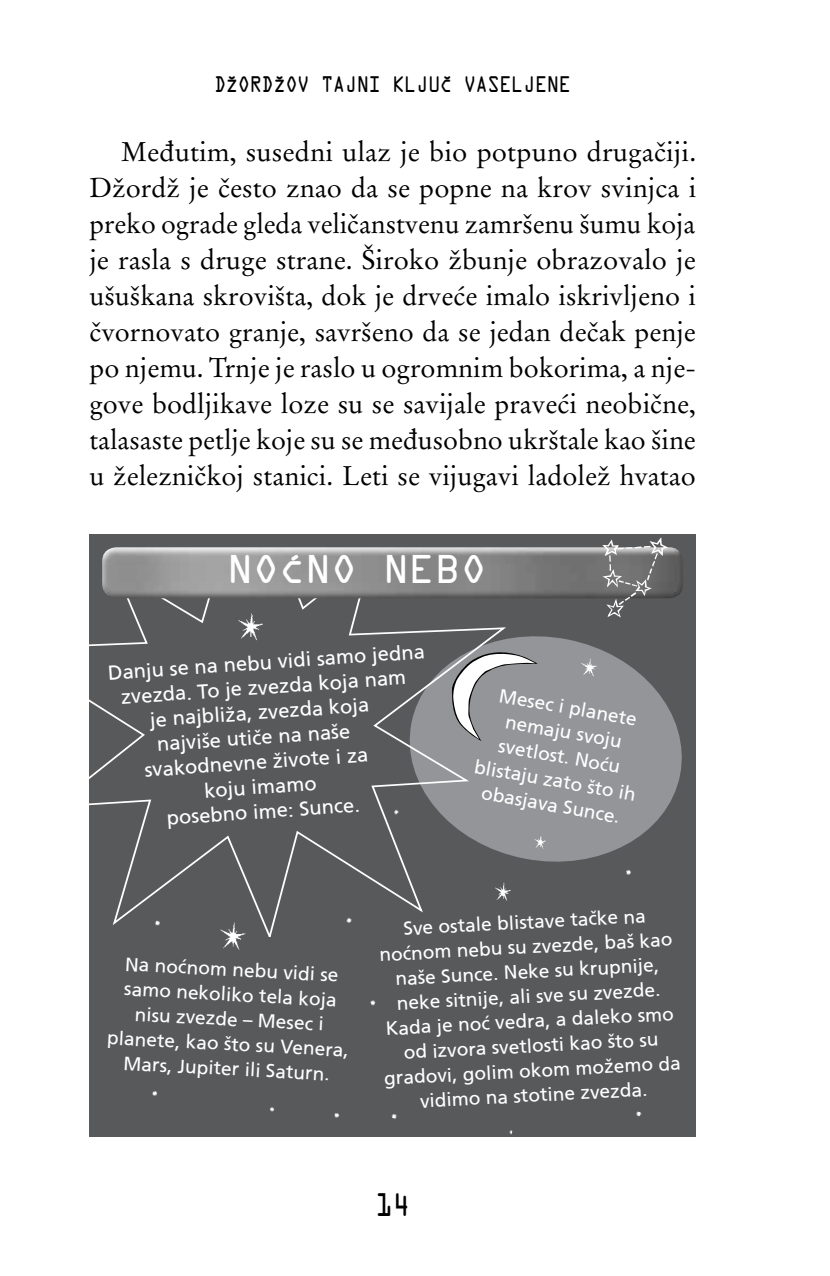
<style>
.page{position:relative;width:830px;height:1276px;background:#fff}
.page>*{position:absolute;margin:0;border:0;box-sizing:border-box;transform-origin:0 0}
.t1{font:36px "OCRAMOT";color:#fff}
.t2{font:29.25px "OCRAMOT";color:#000;scale:.85 1}
.t3{font:27px/36px "Stempel Garamond B";color:#000;text-align:justify}
.t4{font:20.25px "Frutiger CE";color:#fff}
.t5{font:20.25px "OCRAMOT";letter-spacing:-.03em;color:#000;scale:.85 1}
.t6{font:19.12px/24.8px "Frutiger CE";color:#fff;text-align:center}
</style>
<div class="page">
<div style="left:89px;top:534px;width:606px;height:602px;background:#58595b"></div>
<svg style="left:506px;top:636px;width:176px;height:226px;fill:#939598"></svg>
<div style="left:506px;top:650px;width:46px;height:91px;background:#939598"></div>
<svg style="left:89px;top:598px;width:417px;height:327px"></svg>
<img style="left:192px;top:894px;width:84px;height:56px">
<img style="left:319px;top:799px;width:133px;height:126px">
<div style="left:478px;top:789px;width:97px;height:66px;background:#939598"></div>
<img style="left:444px;top:866px;width:67px;height:42px">
<img style="left:95px;top:1091px;width:217px;height:46px">
<img style="left:370px;top:1114px;width:145px;height:23px">
<img style="left:636px;top:1111px;width:6px;height:6px">
<img style="left:597px;top:844px;width:78px;height:31px">
<img style="left:334px;top:1113px;width:6px;height:5px">
<img style="left:370px;top:1000px;width:6px;height:6px">
<img style="left:529px;top:644px;width:81px;height:41px">
<img style="left:131px;top:895px;width:77px;height:55px">
<img style="left:210px;top:598px;width:83px;height:61px">
<img style="left:102px;top:547px;width:580px;height:51px">
<svg style="left:602px;top:537px;width:66px;height:80px"></svg>
<p class="t5" style="left:214px;top:73px;width:421px">DŽORDŽOV TAJNI KLJUČ VASELJENE</p>
<p class="t3" style="left:89px;top:134px;width:608px;text-indent:32px">Međutim, susedni ulaz je bio potpuno drugačiji.<br>Džordž je često znao da se popne na krov svinjca i preko ograde gleda veličanstvenu zamršenu šumu koja je rasla s druge strane. Široko žbunje obrazovalo je ušuškana skrovišta, dok je drveće imalo iskrivljeno i čvornovato granje, savršeno da se jedan dečak penje po njemu. Trnje je raslo u ogromnim bokorima, a nje&shy;gove bodljikave loze su se savijale praveći neobične, talasaste petlje koje su se međusobno ukrštale kao šine u železničkoj stanici. Leti se vijugavi ladolež hvatao</p>
<h1 class="t1" style="left:227px;top:548px;width:253px">NOĆNO NEBO</h1>
<p class="t4" style="left:107px;top:661px;width:319px;rotate:-4deg">Danju se na nebu vidi samo jedna</p>
<p class="t4" style="left:120px;top:685px;width:287px;rotate:-4deg">zvezda. To je zvezda koja nam</p>
<p class="t4" style="left:149px;top:708px;width:221px;rotate:-4deg">je najbliža, zvezda koja</p>
<p class="t4" style="left:156px;top:732px;width:195px;rotate:-4deg">najviše utiče na naše</p>
<p class="t4" style="left:144px;top:758px;width:225px;rotate:-4deg">svakodnevne živote i za</p>
<p class="t4" style="left:203px;top:779px;width:114px;rotate:-4deg">koju imamo</p>
<p class="t4" style="left:166px;top:806px;width:195px;rotate:-4deg">posebno ime: Sunce.</p>
<p class="t6" style="left:489px;top:680px;width:165px;rotate:10deg">Mesec i planete nemaju svoju svetlost. Noću blistaju zato što ih obasjava Sunce.</p>
<p class="t6" style="left:112px;top:951px;width:243px;rotate:3deg">Na noćnom nebu vidi se samo nekoliko tela koja nisu zvezde – Mesec i planete, kao što su Venera,<br>Mars, Jupiter ili Saturn.</p>
<p class="t6" style="left:375px;top:917px;width:298px;rotate:-3deg">Sve ostale blistave tačke na noćnom nebu su zvezde, baš kao naše Sunce. Neke su krupnije, neke sitnije, ali sve su zvezde.<br>Kada je noć vedra, a daleko smo od izvora svetlosti kao što su gradovi, golim okom možemo da vidimo na stotine zvezda.</p>
<p class="t2" style="left:375px;top:1187px;width:43px">14</p>
</div>
